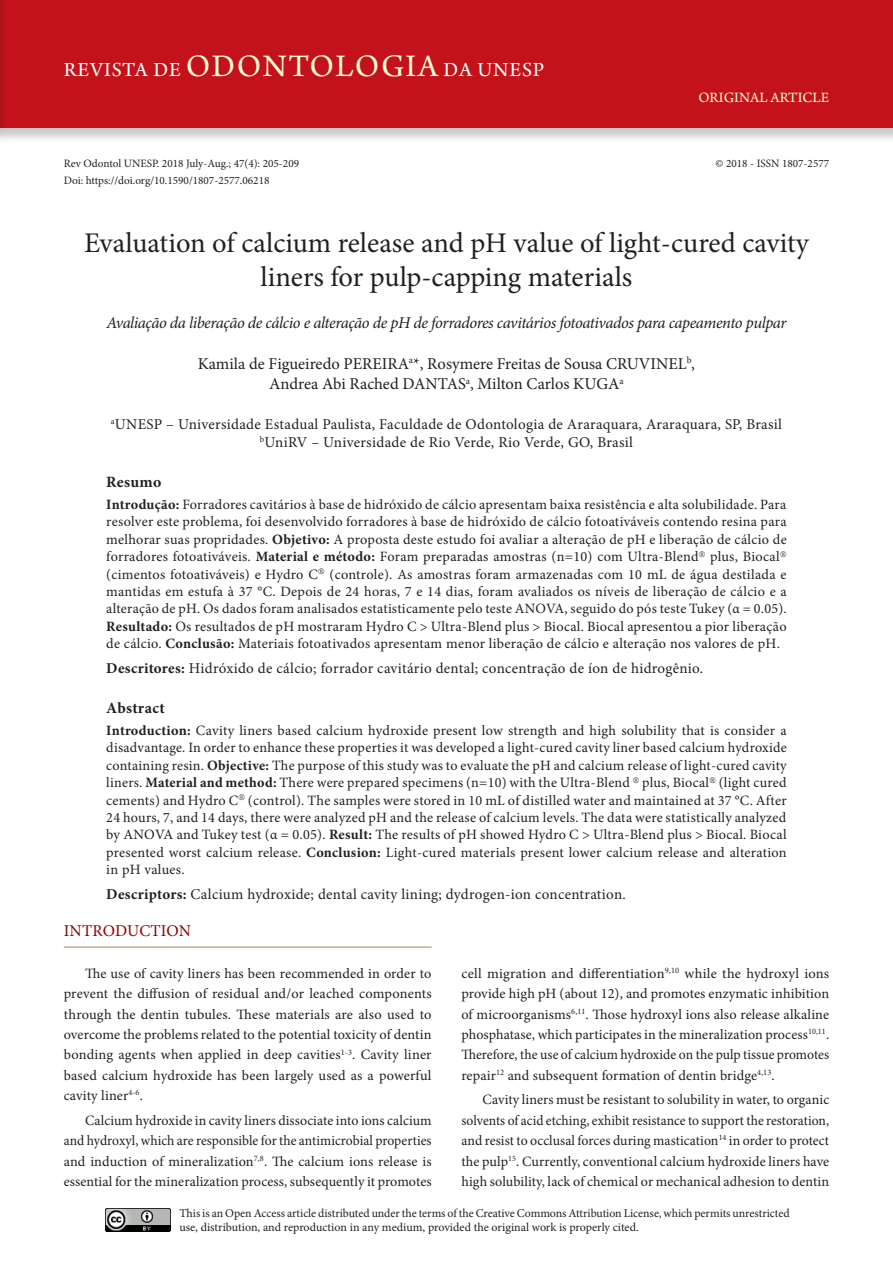
<style>
.page{position:relative;width:893px;height:1263px;background:#fff}
.page>*{position:absolute;margin:0;border:0;box-sizing:border-box;transform-origin:0 0}
.ArticleTitle{font:28.5px/34.5px "Minion Pro";color:#231f20;text-align:center}
.t1{font:21px "Arno Pro";letter-spacing:.04em;color:#fff}
.Authors{font:16.5px/20.1px "Minion Pro";color:#231f20;text-align:center}
.ArticleTitle-Trans1{font:italic 16.5px "Minion Pro";letter-spacing:-.025em;color:#231f20}
.t2{font:16.5px "Minion Pro";letter-spacing:.01em;color:#8b0202}
.AbstractTitle{font:700 15.75px "Minion Pro";letter-spacing:.02em;color:#231f20}
.AbstractTitle-Trans1{font:700 15.75px "Minion Pro";letter-spacing:.02em;color:#231f20}
.Affiliations{font:15px "Minion Pro";letter-spacing:.02em;color:#231f20}
.Keywords-Trans1{font:15px "Minion Pro";letter-spacing:.02em;color:#231f20}
.Keywords{font:15px "Minion Pro";letter-spacing:.02em;color:#231f20}
.t3{font:15px "Arno Pro";color:#fffbd6}
.Paragraph{font:14.25px/20.4px "Minion Pro";letter-spacing:.01em;color:#231f20;text-align:justify}
.Abstract-Trans1{font:14.25px/17.4px "Minion Pro";letter-spacing:.02em;color:#231f20}
.Abstract{font:14.25px/17.4px "Minion Pro";letter-spacing:.02em;color:#231f20;text-align:justify}
.LicenseParaAlt{font:12px/14.4px "Minion Pro";color:#231f20}
.t4{font:11.25px "Minion Pro";color:#231f20}
.s1{font-size:33px;color:#fffbd6}
.s2{font-weight:700}
</style>
<div class="page">
<div style="left:0;top:0;width:893px;height:144px;background:#231f20;opacity:.25"></div>
<div style="left:0;top:0;width:893px;height:128px;background:#c4121a"></div>
<div style="left:0;top:0;width:8px;height:144px;background:#231f20;opacity:.25"></div>
<hr style="left:0;top:0;width:1px;height:128px;background:#c4121a">
<img style="left:105px;top:1208px;width:66px;height:23px">
<hr style="left:64px;top:947px;width:368px;height:1px;background:#c27660">
<h2 class="t1" style="left:64px;top:58px;width:482px">REVISTA DE <span class="s1">ODONTOLOGIA</span> DA UNESP</h2>
<p class="t3" style="left:698px;top:89px;width:132px">ORIGINAL ARTICLE</p>
<p class="t4" style="left:64px;top:156px;width:237px">Rev Odontol UNESP. 2018 July-Aug.; 47(4): 205-209</p>
<p class="t4" style="left:715px;top:156px;width:115px">© 2018 - ISSN 1807-2577</p>
<p class="t4" style="left:64px;top:173px;width:207px">Doi: https://doi.org/10.1590/1807-2577.06218</p>
<p class="ArticleTitle" style="left:84px;top:225px;width:726px">Evaluation of calcium release and pH value of light-cured cavity liners for pulp-capping materials</p>
<p class="ArticleTitle-Trans1" style="left:107px;top:311px;width:681px">Avaliação da liberação de cálcio e alteração de pH de forradores cavitários fotoativados para capeamento pulpar</p>
<p class="Authors" style="left:198px;top:354px;width:499px">Kamila de Figueiredo PEREIRA<sup>a</sup>*, Rosymere Freitas de Sousa CRUVINEL<sup>b</sup>,<br>Andrea Abi Rached DANTAS<sup>a</sup>, Milton Carlos KUGA<sup>a</sup></p>
<p class="Affiliations" style="left:111px;top:414px;width:673px"><sup>a</sup>UNESP – Universidade Estadual Paulista, Faculdade de Odontologia de Araraquara, Araraquara, SP, Brasil</p>
<p class="Affiliations" style="left:260px;top:432px;width:375px"><sup>b</sup>UniRV – Universidade de Rio Verde, Rio Verde, GO, Brasil</p>
<p class="AbstractTitle-Trans1" style="left:106px;top:471px;width:56px">Resumo</p>
<p class="Abstract-Trans1" style="left:106px;top:496px;width:682px"><span class="s2">Introdução:</span> Forradores cavitários à base de hidróxido de cálcio apresentam baixa resistência e alta solubilidade. Para resolver este problema, foi desenvolvido forradores à base de hidróxido de cálcio fotoativáveis contendo resina para melhorar suas propridades. <span class="s2">Objetivo:</span> A proposta deste estudo foi avaliar a alteração de pH e liberação de cálcio de forradores fotoativáveis. <span class="s2">Material e método:</span> Foram preparadas amostras (n=10) com Ultra-Blend plus, Biocal (cimentos fotoativáveis) e Hydro C (controle). As amostras foram armazenadas com 10 mL de água destilada e mantidas em estufa à 37 °C. Depois de 24 horas, 7 e 14 dias, foram avaliados os níveis de liberação de cálcio e a alteração de pH. Os dados foram analisados estatisticamente pelo teste ANOVA, seguido do pós teste Tukey (α = 0.05).<br><span class="s2">Resultado:</span> Os resultados de pH mostraram Hydro C &gt; Ultra-Blend plus &gt; Biocal. Biocal apresentou a pior liberação de cálcio. <span class="s2">Conclusão:</span> Materiais fotoativados apresentam menor liberação de cálcio e alteração nos valores de pH.</p>
<p class="Keywords-Trans1" style="left:106px;top:658px;width:598px"><span class="s2">Descritores:</span> Hidróxido de cálcio; forrador cavitário dental; concentração de íon de hidrogênio.</p>
<p class="AbstractTitle" style="left:106px;top:697px;width:60px">Abstract</p>
<p class="Abstract" style="left:106px;top:722px;width:682px"><span class="s2">Introduction:</span> Cavity liners based calcium hydroxide present low strength and high solubility that is consider a disadvantage. In order to enhance these properties it was developed a light-cured cavity liner based calcium hydroxide containing resin. <span class="s2">Objective:</span> The purpose of this study was to evaluate the pH and calcium release of light-cured cavity liners. <span class="s2">Material and method:</span> There were prepared specimens (n=10) with the Ultra-Blend plus, Biocal (light cured cements) and Hydro C (control). The samples were stored in 10 mL of distilled water and maintained at 37 °C. After 24 hours, 7, and 14 days, there were analyzed pH and the release of calcium levels. The data were statistically analyzed by ANOVA and Tukey test (α = 0.05). <span class="s2">Result:</span> The results of pH showed Hydro C &gt; Ultra-Blend plus &gt; Biocal. Biocal presented worst calcium release. <span class="s2">Conclusion:</span> Light-cured materials present lower calcium release and alteration in pH values.</p>
<p class="Keywords" style="left:106px;top:884px;width:521px"><span class="s2">Descriptors:</span> Calcium hydroxide; dental cavity lining; dydrogen-ion concentration.</p>
<p class="t2" style="left:64px;top:920px;width:129px">INTRODUCTION</p>
<p class="Paragraph" style="left:64px;top:963px;width:369px;text-indent:21px">The use of cavity liners has been recommended in order to prevent the diffusion of residual and/or leached components through the dentin tubules. These materials are also used to overcome the problems related to the potential toxicity of dentin bonding agents when applied in deep cavities<sup>1-3</sup>. Cavity liner based calcium hydroxide has been largely used as a powerful cavity liner<sup>4-6</sup>.</p>
<p class="Paragraph" style="left:64px;top:1110px;width:369px;text-indent:21px">Calcium hydroxide in cavity liners dissociate into ions calcium and hydroxyl, which are responsible for the antimicrobial properties and induction of mineralization<sup>7,8</sup>. The calcium ions release is essential for the mineralization process, subsequently it promotes</p>
<p class="Paragraph" style="left:461px;top:963px;width:369px">cell migration and differentiation<sup>9,10</sup> while the hydroxyl ions provide high pH (about 12), and promotes enzymatic inhibition of microorganisms<sup>6,11</sup>. Those hydroxyl ions also release alkaline phosphatase, which participates in the mineralization process<sup>10,11</sup>.<br>Therefore, the use of calcium hydroxide on the pulp tissue promotes repair<sup>12</sup> and subsequent formation of dentin bridge<sup>4,13</sup>.</p>
<p class="Paragraph" style="left:461px;top:1090px;width:369px;text-indent:21px">Cavity liners must be resistant to solubility in water, to organic solvents of acid etching, exhibit resistance to support the restoration, and resist to occlusal forces during mastication<sup>14</sup> in order to protect the pulp<sup>15</sup>. Currently, conventional calcium hydroxide liners have high solubility, lack of chemical or mechanical adhesion to dentin</p>
<p class="LicenseParaAlt" style="left:179px;top:1206px;width:612px">This is an Open Access article distributed under the terms of the Creative Commons Attribution License, which permits unrestricted use, distribution, and reproduction in any medium, provided the original work is properly cited.</p>
</div>
